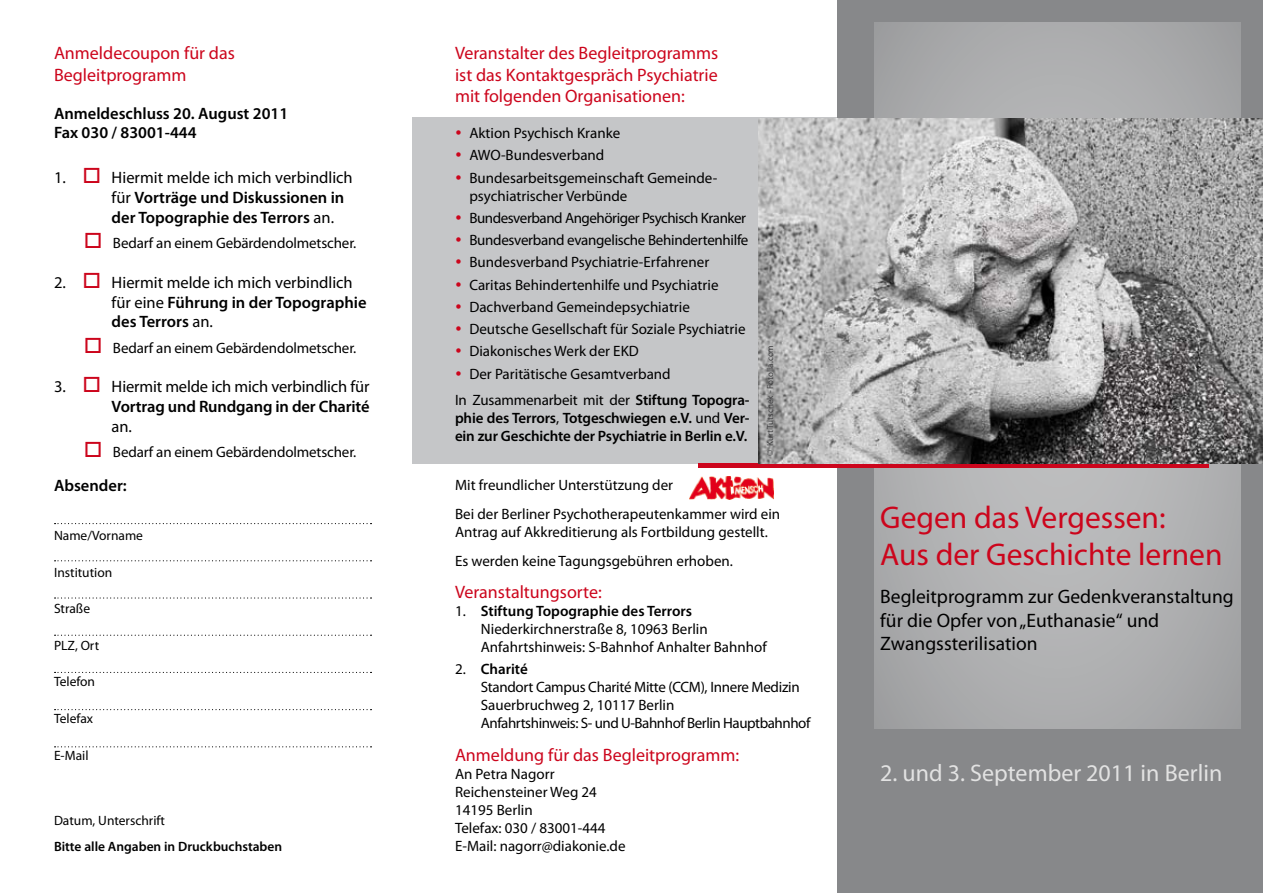
<style>
.page{position:relative;width:1263px;height:893px;background:#fff}
.page>*{position:absolute;margin:0;border:0;box-sizing:border-box;transform-origin:0 0}
.t1{font:31.5px/37.8px "Myriad Pro";color:#cc051c}
.t2{font:24px "Myriad Pro";color:#e2e2e2}
.t3{font:19.5px/23.4px "Myriad Pro";color:#000}
.t4{font:18px/21.6px "Myriad Pro";color:#cc051c;text-align:justify}
.t5{font:16.5px/19.8px "Myriad Pro";letter-spacing:-.005em;color:#000}
.t6{font:600 16.5px/19.8px "Myriad Pro";color:#000}
.t7{font:15px/18px "Myriad Pro";color:#000}
.t8{font:15px/18px "Myriad Pro";letter-spacing:-.02em;color:#000}
.t9{font:600 15px/18px "Myriad Pro";letter-spacing:-.01em;color:#000}
.t10{font:15px "Myriad Pro";letter-spacing:-.03em;color:#000}
.t11{font:13.5px "Myriad Pro";color:#000}
.t12{font:600 13.5px "Myriad Pro";color:#000}
.t13{font:9px "Myriad Pro";color:#3e3e40}
.s1{font-weight:400}
.s2{color:#cc051c}
.s3{font-weight:600}
</style>
<div class="page">
<div style="left:412px;top:117px;width:426px;height:346px;background:#c5c6c8"></div>
<div style="left:838px;top:0;width:425px;height:893px;background:#87888a"></div>
<svg style="left:874px;top:23px;width:366px;height:706px;background:#adaeaf"></svg>
<div style="left:699px;top:463px;width:510px;height:5px;background:#cc051c"></div>
<img style="left:689px;top:476px;width:85px;height:23px">
<svg style="left:55px;top:523px;width:316px;height:1px"></svg>
<svg style="left:55px;top:560px;width:316px;height:1px"></svg>
<svg style="left:55px;top:597px;width:316px;height:2px"></svg>
<svg style="left:55px;top:635px;width:316px;height:1px"></svg>
<svg style="left:55px;top:672px;width:316px;height:1px"></svg>
<svg style="left:55px;top:709px;width:316px;height:1px"></svg>
<svg style="left:55px;top:746px;width:316px;height:1px"></svg>
<img style="left:758px;top:118px;width:505px;height:345px">
<p class="t4" style="left:54px;top:42px;width:182px">Anmeldecoupon für das<br>Begleitprogramm</p>
<p class="t6" style="left:54px;top:103px;width:236px">Anmeldeschluss 20. August 2011<br>Fax 030 / 83001-444</p>
<p class="t6" style="left:112px;top:168px;width:243px;text-indent:-58px"><span class="s1">1.</span> <span class="s2">□</span> <span class="s1">Hiermit melde ich mich verbindlich für</span> Vorträge und Diskussionen in der Topographie des Terrors <span class="s1">an.</span></p>
<p class="t7" style="left:84px;top:234px;width:274px"><span class="s2">□</span> Bedarf an einem Gebärdendolmetscher.</p>
<p class="t5" style="left:112px;top:272px;width:256px;text-indent:-58px">2. <span class="s2">□</span> Hiermit melde ich mich verbindlich für eine <span class="s3">Führung in der Topographie des Terrors</span> an.</p>
<p class="t7" style="left:84px;top:338px;width:274px"><span class="s2">□</span> Bedarf an einem Gebärdendolmetscher.</p>
<p class="t5" style="left:54px;top:377px;width:317px;text-align:right">3. <span class="s2">□</span> Hiermit melde ich mich verbindlich für<br><span class="s3">Vortrag und Rundgang in der Charité</span></p>
<p class="t5" style="left:112px;top:416px;width:22px">an.</p>
<p class="t7" style="left:84px;top:443px;width:274px"><span class="s2">□</span> Bedarf an einem Gebärdendolmetscher.</p>
<p class="t6" style="left:54px;top:475px;width:74px">Absender:</p>
<p class="t11" style="left:54px;top:527px;width:91px">Name/Vorname</p>
<p class="t11" style="left:54px;top:564px;width:60px">Institution</p>
<p class="t11" style="left:54px;top:600px;width:38px">Straße</p>
<p class="t11" style="left:54px;top:637px;width:47px">PLZ, Ort</p>
<p class="t11" style="left:54px;top:674px;width:43px">Telefon</p>
<p class="t11" style="left:54px;top:710px;width:41px">Telefax</p>
<p class="t11" style="left:54px;top:747px;width:36px">E-Mail</p>
<p class="t11" style="left:54px;top:812px;width:113px">Datum, Unterschrift</p>
<p class="t12" style="left:54px;top:838px;width:230px">Bitte alle Angaben in Druckbuchstaben</p>
<p class="t4" style="left:455px;top:42px;width:265px">Veranstalter des Begleitprogramms ist das Kontaktgespräch Psychiatrie mit folgenden Organisationen:</p>
<p class="t7" style="left:455px;top:124px;width:167px"><span class="s2">•</span> Aktion Psychisch Kranke</p>
<p class="t7" style="left:455px;top:146px;width:151px"><span class="s2">•</span> AWO-Bundesverband</p>
<p class="t7" style="left:469px;top:168px;width:250px;text-indent:-14px"><span class="s2">•</span> Bundesarbeitsgemeinschaft Gemeinde&shy;psychiatrischer Verbünde</p>
<p class="t10" style="left:455px;top:209px;width:293px"><span class="s2">•</span> Bundesverband Angehöriger Psychisch Kranker</p>
<p class="t8" style="left:455px;top:231px;width:295px"><span class="s2">•</span> Bundesverband evangelische Behindertenhilfe</p>
<p class="t7" style="left:455px;top:253px;width:256px"><span class="s2">•</span> Bundesverband Psychiatrie-Erfahrener</p>
<p class="t7" style="left:455px;top:275px;width:265px"><span class="s2">•</span> Caritas Behindertenhilfe und Psychiatrie</p>
<p class="t7" style="left:455px;top:298px;width:236px"><span class="s2">•</span> Dachverband Gemeindepsychiatrie</p>
<p class="t7" style="left:455px;top:320px;width:292px"><span class="s2">•</span> Deutsche Gesellschaft für Soziale Psychiatrie</p>
<p class="t7" style="left:455px;top:342px;width:185px"><span class="s2">•</span> Diakonisches Werk der EKD</p>
<p class="t7" style="left:455px;top:360px;width:296px;line-height:26.5px"><span class="s2">•</span> Der Paritätische Gesamtverband<br>In Zusammenarbeit mit der <span class="s3">Stiftung Topogra-</span></p>
<p class="t9" style="left:455px;top:409px;width:296px">phie des Terrors<span class="s1">,</span> Totgeschwiegen e.V. <span class="s1">und</span> Ver&shy;ein zur Geschichte der Psychiatrie in Berlin e.V.</p>
<p class="t7" style="left:455px;top:470px;width:327px;line-height:28.8px">Mit freundlicher Unterstützung der<br>Bei der Berliner Psychotherapeutenkammer wird ein</p>
<p class="t7" style="left:455px;top:517px;width:314px;line-height:28.8px">Antrag auf Akkreditierung als Fortbildung gestellt.<br>Es werden keine Tagungsgebühren erhoben.</p>
<p class="t4" style="left:455px;top:581px;width:148px">Veranstaltungsorte:</p>
<p class="t7" style="left:481px;top:602px;width:287px;text-indent:-26px">1. <span class="s3">Stiftung Topographie des Terrors<br></span>Niederkirchnerstraße 8, 10963 Berlin<br>Anfahrtshinweis: S-Bahnhof Anhalter Bahnhof</p>
<p class="t8" style="left:481px;top:660px;width:331px;text-indent:-26px">2. <span class="s3">Charité<br></span>Standort Campus Charité Mitte (CCM), Innere Medizin Sauerbruchweg 2, 10117 Berlin<br>Anfahrtshinweis: S- und U-Bahnhof Berlin Hauptbahnhof</p>
<p class="t4" style="left:455px;top:744px;width:286px">Anmeldung für das Begleitprogramm:</p>
<p class="t7" style="left:455px;top:764px;width:172px">An Petra Nagorr<br>Reichensteiner Weg 24<br>14195 Berlin<br>Telefax: 030 / 83001-444<br>E-Mail: nagorr@diakonie.de</p>
<p class="t13" style="left:764px;top:456px;width:113px;rotate:-90deg">© Kurt Tutschek - Fotolia.com</p>
<h1 class="t1" style="left:880px;top:498px;width:344px">Gegen das Vergessen:<br>Aus der Geschichte lernen</h1>
<h3 class="t3" style="left:880px;top:585px;width:355px">Begleitprogramm zur Gedenkveranstaltung für die Opfer von „Euthanasie“ und<br>Zwangssterilisation</h3>
<h2 class="t2" style="left:880px;top:758px;width:344px">2. und 3. September 2011 in Berlin</h2>
</div>
